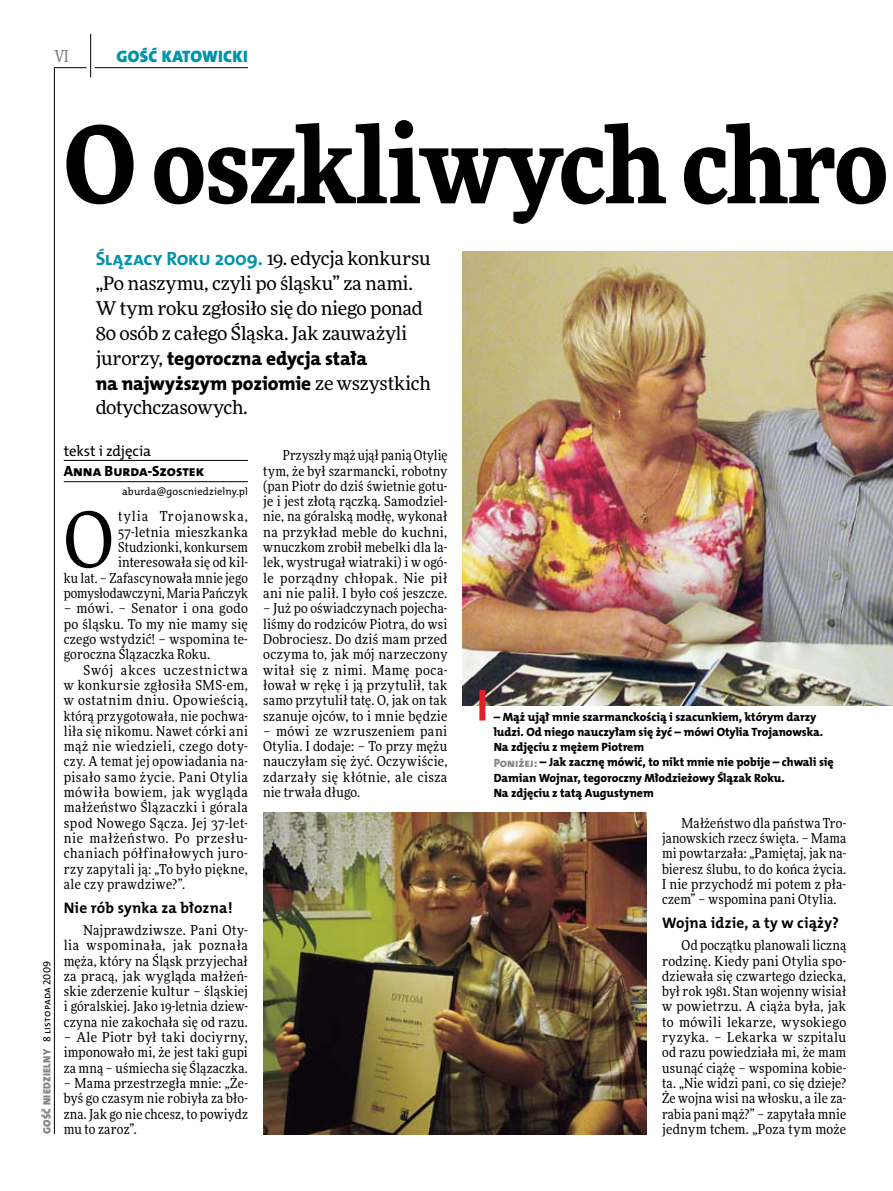
<style>
.page{position:relative;width:893px;height:1191px;background:#fff}
.page>*{position:absolute;margin:0;border:0;box-sizing:border-box;transform-origin:0 0}
.t1{font:900 106.5px "Freeday Narrow";letter-spacing:-.01em;color:#000}
.t2{font:76.95px "Freeday Narrow News";color:#000}
.t3{font:19.35px/24.9px "The Mix HP8 Ex Bld";letter-spacing:-.005em;color:#000}
.t4{font:18.9px/24.9px "Freeday News";letter-spacing:-.015em;color:#000}
.t5{font:16.65px "The Mix HP9 Blk";letter-spacing:.02em;color:#0093aa}
.t6{font:500 16.5px "Freeday Narrow";color:#858486;scale:.9 1}
.t7{font:15.3px "The Mix HP7 Bld";letter-spacing:.01em;color:#000}
.t8{font:14.85px "The Mix HP8 Ex Bld";letter-spacing:-.005em;color:#000}
.t9{font:14.85px "The Mix HP5 Plain";letter-spacing:-.01em;color:#000}
.t10{font:13.65px/15.3px "Freeday Narrow News";letter-spacing:.02em;color:#000;text-align:justify}
.t11{font:12px/15.3px "The Mix HP8 Ex Bld";letter-spacing:-.005em;color:#000}
.t12{font:10.5px "The Mix HP9 Blk";letter-spacing:.025em;color:#858486}
.t13{font:10.5px "The Mix HP5 Plain";letter-spacing:.01em;color:#000}
.s1{font-family:"The Mix HP5 Plain";color:#000}
.s2{font-family:"The Mix HP7 Bld";font-size:19.35px;color:#0093aa}
.s3{font-family:"Freeday News";font-size:18.9px}
.s4{color:#858486}
.s5{font-size:12.3px}
</style>
<div class="page">
<hr style="left:54px;top:67px;width:1px;height:1067px;background:#000">
<hr style="left:90px;top:34px;width:1px;height:43px;background:#000">
<hr style="left:54px;top:67px;width:32px;height:1px;background:#000">
<hr style="left:95px;top:67px;width:153px;height:1px;background:#000">
<hr style="left:64px;top:460px;width:184px;height:1px;background:#000">
<hr style="left:64px;top:481px;width:184px;height:1px;background:#000">
<img style="left:463px;top:252px;width:430px;height:453px">
<img style="left:263px;top:812px;width:384px;height:322px">
<div style="left:479px;top:690px;width:6px;height:30px;background:#df1f2a"></div>
<p class="t6" style="left:54px;top:46px;width:17px">VI</p>
<p class="t5" style="left:117px;top:46px;width:133px">GOŚĆ KATOWICKI</p>
<p class="t12" style="left:40px;top:1134px;width:175px;rotate:-90deg">GOŚĆ NIEDZIELNY <span class="s1">8 listopada 2009</span></p>
<h1 class="t1" style="left:64px;top:95px;width:826px">O oszkliwych chro</h1>
<h3 class="t4" style="left:96px;top:245px;width:337px"><span class="s2">Ślązacy Roku 2009.</span> 19. edycja konkursu „Po naszymu, czyli po śląsku” za nami.<br>W tym roku zgłosiło się do niego ponad 80 osób z całego Śląska. Jak zauważyli</h3>
<h3 class="t3" style="left:96px;top:346px;width:336px"><span class="s3">jurorzy,</span> tegoroczna edycja stała<br>na najwyższym poziomie <span class="s3">ze wszystkich</span></h3>
<h3 class="t4" style="left:96px;top:395px;width:154px">dotychczasowych.</h3>
<p class="t9" style="left:64px;top:441px;width:89px">tekst i zdjęcia</p>
<p class="t8" style="left:64px;top:461px;width:142px">Anna Burda-Szostek</p>
<p class="t13" style="left:122px;top:484px;width:127px">aburda@goscniedzielny.pl</p>
<p class="t10" style="left:263px;top:447px;width:186px;text-indent:20px">Przyszły mąż ujął panią Otylię tym, że był szarmancki, robotny (pan Piotr do dziś świetnie gotu&shy;je i jest złotą rączką. Samodziel&shy;nie, na góralską modłę, wykonał na przykład meble do kuchni, wnuczkom zrobił mebelki dla la&shy;lek, wystrugał wiatraki) i w ogó&shy;le porządny chłopak. Nie pił ani nie palił. I było coś jeszcze.</p>
<p class="t10" style="left:263px;top:600px;width:186px">– Już po oświadczynach pojecha&shy;liśmy do rodziców Piotra, do wsi Dobrociesz. Do dziś mam przed oczyma to, jak mój narzeczony witał się z nimi. Mamę poca&shy;łował w rękę i ją przytulił, tak samo przytulił tatę. O, jak on tak szanuje ojców, to i mnie będzie</p>
<p class="t10" style="left:263px;top:723px;width:186px">– mówi ze wzruszeniem pani Otylia. I dodaje: – To przy mężu nauczyłam się żyć. Oczywiście, zdarzały się kłótnie, ale cisza nie trwała długo.</p>
<h2 class="t2" style="left:64px;top:492px;width:51px">O</h2>
<p class="t10" style="left:64px;top:509px;width:186px;text-align:right">tylia Trojanowska,<br>57-letnia mieszkanka<br>Studzionki, konkursem interesowała się od kil-<br>ku lat. – Zafascynowała mnie jego pomysłodawczyni, Maria Pańczyk</p>
<p class="t10" style="left:64px;top:600px;width:186px">– mówi. – Senator i ona godo po śląsku. To my nie mamy się czego wstydzić! – wspomina te&shy;goroczna Ślązaczka Roku.</p>
<p class="t10" style="left:64px;top:662px;width:186px;text-indent:20px">Swój akces uczestnictwa w konkursie zgłosiła SMS-em, w ostatnim dniu. Opowieścią, którą przygotowała, nie pochwa&shy;liła się nikomu. Nawet córki ani mąż nie wiedzieli, czego doty&shy;czy. A temat jej opowiadania na&shy;pisało samo życie. Pani Otylia mówiła bowiem, jak wygląda małżeństwo Ślązaczki i górala spod Nowego Sącza. Jej 37-let&shy;nie małżeństwo. Po przesłu&shy;chaniach półfinałowych juro&shy;rzy zapytali ją: „To było piękne, ale czy prawdziwe?”.</p>
<p class="t7" style="left:64px;top:898px;width:170px">Nie rób synka za błozna!</p>
<p class="t10" style="left:64px;top:922px;width:186px;text-indent:20px">Najprawdziwsze. Pani Oty&shy;lia wspominała, jak poznała męża, który na Śląsk przyjechał za pracą, jak wygląda małżeń&shy;skie zderzenie kultur – śląskiej i góralskiej. Jako 19-letnia dziew&shy;czyna nie zakochała się od razu.</p>
<p class="t10" style="left:64px;top:1029px;width:186px">– Ale Piotr był taki dociyrny, imponowało mi, że jest taki gupi za mną – uśmiecha się Ślązaczka.</p>
<p class="t10" style="left:64px;top:1075px;width:186px">– Mama przestrzegła mnie: „Że&shy;byś go czasym nie robiyła za bło&shy;zna. Jak go nie chcesz, to powiydz mu to zaroz”.</p>
<p class="t11" style="left:494px;top:709px;width:342px">– Mąż ujął mnie szarmanckością i szacunkiem, którym darzy ludzi. Od niego nauczyłam się żyć – mówi Otylia Trojanowska.<br>Na zdjęciu z mężem Piotrem<br><span class="s4">Poniżej:</span> <span class="s5">–</span> Jak zacznę mówić, to nikt mnie nie pobije – chwali się Damian Wojnar, tegoroczny Młodzieżowy Ślązak Roku.<br>Na zdjęciu z tatą Augustynem</p>
<p class="t10" style="left:662px;top:815px;width:186px;text-indent:20px">Małżeństwo dla państwa Tro&shy;janowskich rzecz święta. – Mama mi powtarzała: „Pamiętaj, jak na&shy;bieresz ślubu, to do końca życia.<br>I nie przychodź mi potem z pła&shy;czem” – wspomina pani Otylia.</p>
<p class="t7" style="left:662px;top:913px;width:178px">Wojna idzie, a ty w ciąży?</p>
<p class="t10" style="left:662px;top:937px;width:186px;text-indent:20px">Od początku planowali liczną rodzinę. Kiedy pani Otylia spo&shy;dziewała się czwartego dziecka, był rok 1981. Stan wojenny wisiał w powietrzu. A ciąża była, jak to mówili lekarze, wysokiego ryzyka. – Lekarka w szpitalu od razu powiedziała mi, że mam usunąć ciążę – wspomina kobie&shy;ta. „Nie widzi pani, co się dzieje?<br>Że wojna wisi na włosku, a ile za&shy;rabia pani mąż?” – zapytała mnie jednym tchem. „Poza tym może</p>
</div>
